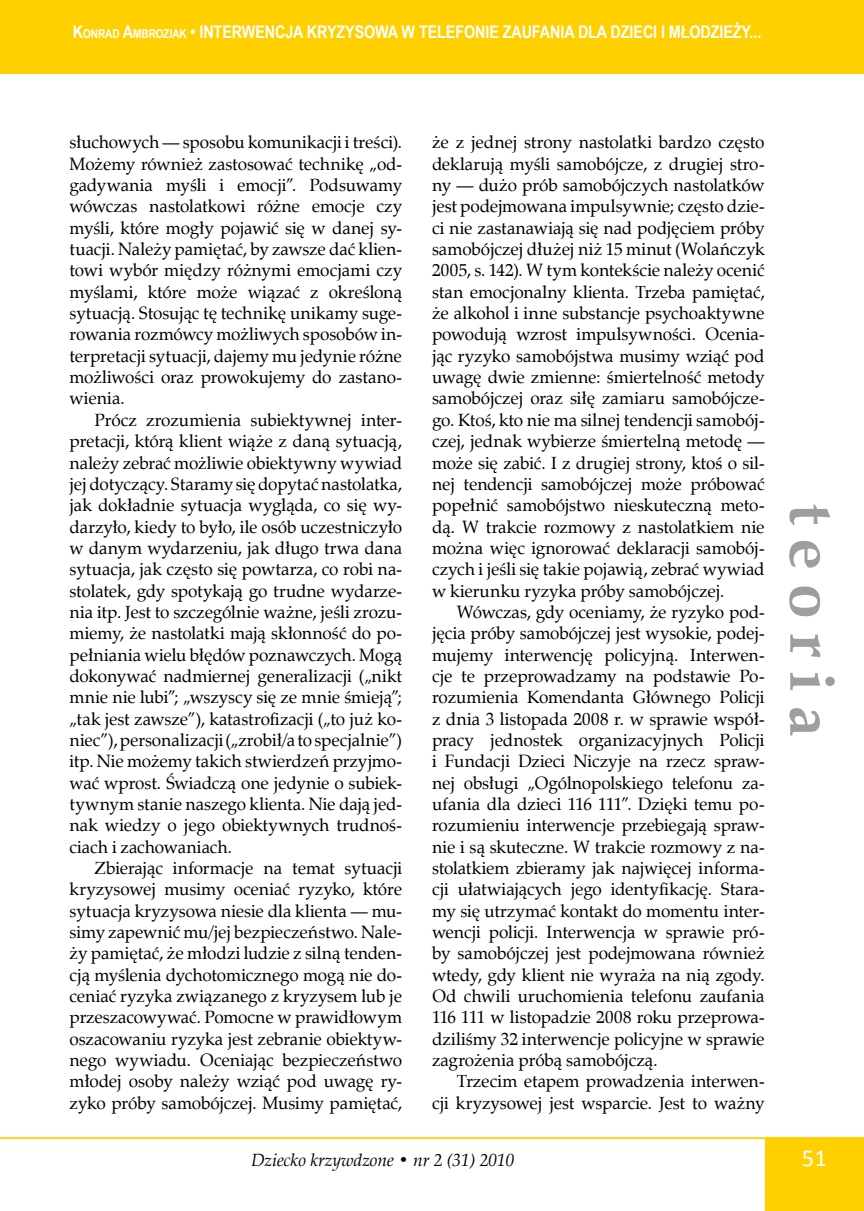
<style>
.page{position:relative;width:864px;height:1211px;background:#fff}
.page>*{position:absolute;margin:0;border:0;box-sizing:border-box;transform-origin:0 0}
.t1{font:700 63px "Zapf Calligr EU";color:#9c9e9f}
.t2{font:24.5px "Calibri";color:#fff}
.tekst_2{font:17.5px/21.3px "Zapf Calligr EU";letter-spacing:-.005em;color:#000;text-align:justify}
.pagina{font:700 17.5px "Arial Narrow";letter-spacing:-.005em;color:#fff}
.t3{font:italic 17.5px "Zapf Calligr EU";color:#000}
.s1{font-size:12.25px}
.s2{font-style:inherit}
</style>
<div class="page">
<div style="left:765px;top:1137px;width:98px;height:73px;background:#ffd000"></div>
<div style="left:0;top:0;width:863px;height:74px;background:#ffd000"></div>
<hr style="left:0;top:1137px;width:842px;height:1px;background:#ffd000">
<p class="pagina" style="left:73px;top:19px;width:689px">K<span class="s1">ONRAD</span> <span class="s2">A</span><span class="s1">MBROZIAK</span> • INTERWENCJA KRYZYSOWA W TELEFONIE ZAUFANIA DLA DZIECI I MŁODZIEŻY...</p>
<p class="tekst_2" style="left:69px;top:132px;width:334px">słuchowych — sposobu komunikacji i treści).<br>Możemy również zastosować technikę „od&shy;gadywania myśli i emocji”. Podsuwamy wówczas nastolatkowi różne emocje czy myśli, które mogły pojawić się w danej sy&shy;tuacji. Należy pamiętać, by zawsze dać klien&shy;towi wybór między różnymi emocjami czy myślami, które może wiązać z określoną sytuacją. Stosując tę technikę unikamy suge&shy;rowania rozmówcy możliwych sposobów in&shy;terpretacji sytuacji, dajemy mu jedynie różne możliwości oraz prowokujemy do zastano&shy;wienia.</p>
<p class="tekst_2" style="left:69px;top:409px;width:334px;text-indent:25px">Prócz zrozumienia subiektywnej inter&shy;pretacji, którą klient wiąże z daną sytuacją, należy zebrać możliwie obiektywny wywiad jej dotyczący. Staramy się dopytać nastolatka, jak dokładnie sytuacja wygląda, co się wy&shy;darzyło, kiedy to było, ile osób uczestniczyło w danym wydarzeniu, jak długo trwa dana sytuacja, jak często się powtarza, co robi na&shy;stolatek, gdy spotykają go trudne wydarze&shy;nia itp. Jest to szczególnie ważne, jeśli zrozu&shy;miemy, że nastolatki mają skłonność do po&shy;pełniania wielu błędów poznawczych. Mogą dokonywać nadmiernej generalizacji („nikt mnie nie lubi”; „wszyscy się ze mnie śmieją”; „tak jest zawsze”), katastrofizacji („to już ko&shy;niec”), personalizacji („zrobił/a to specjalnie”) itp. Nie możemy takich stwierdzeń przyjmo&shy;wać wprost. Świadczą one jedynie o subiek&shy;tywnym stanie naszego klienta. Nie dają jed&shy;nak wiedzy o jego obiektywnych trudnoś&shy;ciach i zachowaniach.</p>
<p class="tekst_2" style="left:69px;top:857px;width:334px;text-indent:25px">Zbierając informacje na temat sytuacji kryzysowej musimy oceniać ryzyko, które sytuacja kryzysowa niesie dla klienta — mu&shy;simy zapewnić mu/jej bezpieczeństwo. Nale&shy;ży pamiętać, że młodzi ludzie z silną tenden&shy;cją myślenia dychotomicznego mogą nie do&shy;ceniać ryzyka związanego z kryzysem lub je przeszacowywać. Pomocne w prawidłowym oszacowaniu ryzyka jest zebranie obiektyw&shy;nego wywiadu. Oceniając bezpieczeństwo młodej osoby należy wziąć pod uwagę ry&shy;zyko próby samobójczej. Musimy pamiętać,</p>
<p class="tekst_2" style="left:432px;top:132px;width:334px">że z jednej strony nastolatki bardzo często deklarują myśli samobójcze, z drugiej stro&shy;ny — dużo prób samobójczych nastolatków jest podejmowana impulsywnie; często dzie&shy;ci nie zastanawiają się nad podjęciem próby samobójczej dłużej niż 15 minut (Wolańczyk 2005, s. 142). W tym kontekście należy ocenić stan emocjonalny klienta. Trzeba pamiętać, że alkohol i inne substancje psychoaktywne powodują wzrost impulsywności. Ocenia&shy;jąc ryzyko samobójstwa musimy wziąć pod uwagę dwie zmienne: śmiertelność metody samobójczej oraz siłę zamiaru samobójcze&shy;go. Ktoś, kto nie ma silnej tendencji samobój&shy;czej, jednak wybierze śmiertelną metodę — może się zabić. I z drugiej strony, ktoś o sil&shy;nej tendencji samobójczej może próbować popełnić samobójstwo nieskuteczną meto&shy;dą. W trakcie rozmowy z nastolatkiem nie można więc ignorować deklaracji samobój&shy;czych i jeśli się takie pojawią, zebrać wywiad w kierunku ryzyka próby samobójczej.</p>
<p class="tekst_2" style="left:432px;top:601px;width:334px;text-indent:25px">Wówczas, gdy oceniamy, że ryzyko pod&shy;jęcia próby samobójczej jest wysokie, podej&shy;mujemy interwencję policyjną. Interwen&shy;cje te przeprowadzamy na podstawie Po&shy;rozumienia Komendanta Głównego Policji z dnia 3 listopada 2008 r. w sprawie współ&shy;pracy jednostek organizacyjnych Policji i Fundacji Dzieci Niczyje na rzecz spraw&shy;nej obsługi „Ogólnopolskiego telefonu za&shy;ufania dla dzieci 116 111”. Dzięki temu po&shy;rozumieniu interwencje przebiegają spraw&shy;nie i są skuteczne. W trakcie rozmowy z na&shy;stolatkiem zbieramy jak najwięcej informa&shy;cji ułatwiających jego identyfikację. Stara&shy;my się utrzymać kontakt do momentu inter&shy;wencji policji. Interwencja w sprawie pró&shy;by samobójczej jest podejmowana również wtedy, gdy klient nie wyraża na nią zgody.<br>Od chwili uruchomienia telefonu zaufania 116 111 w listopadzie 2008 roku przeprowa&shy;dziliśmy 32 interwencje policyjne w sprawie zagrożenia próbą samobójczą.</p>
<p class="tekst_2" style="left:432px;top:1071px;width:334px;text-align:right">Trzecim etapem prowadzenia interwen-<br>cji kryzysowej jest wsparcie. Jest to ważny</p>
<h1 class="t1" style="left:850px;top:503px;width:235px;rotate:90deg">t e o r i a</h1>
<p class="t3" style="left:251px;top:1149px;width:265px">Dziecko krzywdzone • nr 2 (31) 2010</p>
<h2 class="t2" style="left:801px;top:1142px;width:26px">51</h2>
</div>
